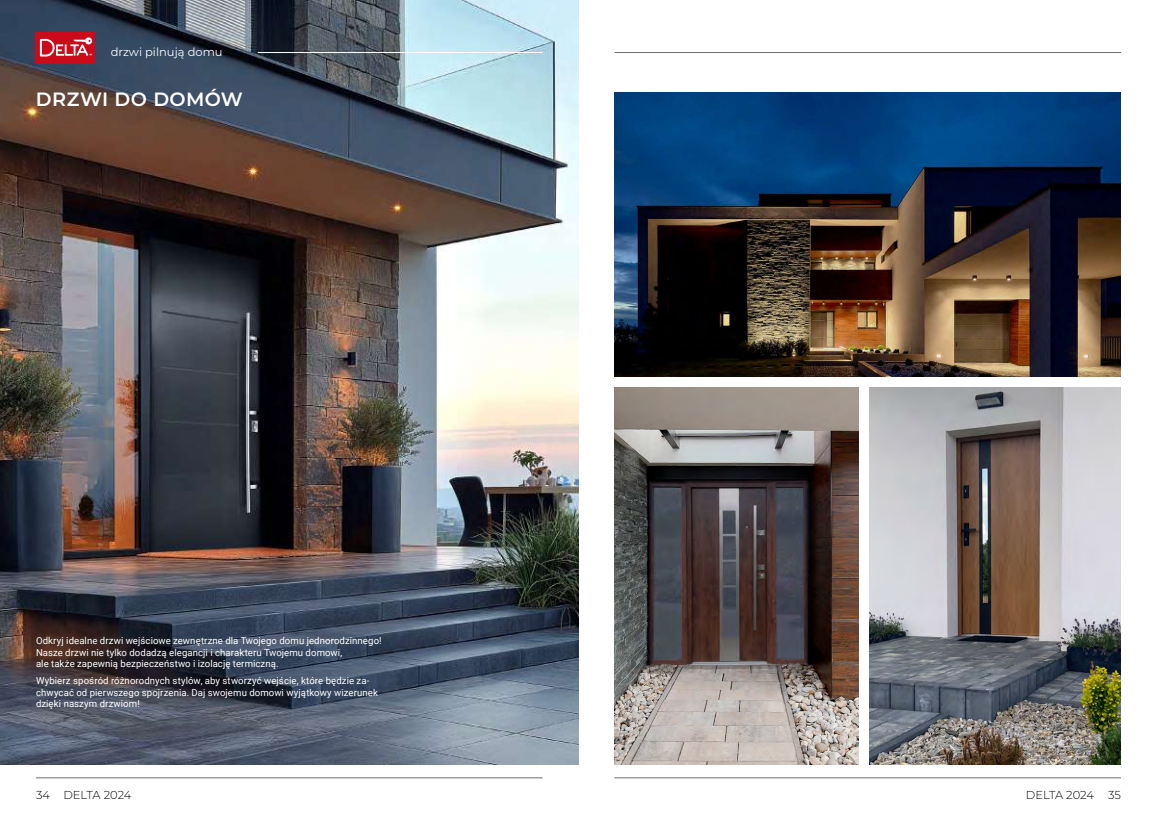
<style>
.page{position:relative;width:1157px;height:823px;background:#fff}
.page>*{position:absolute;margin:0;border:0;box-sizing:border-box;transform-origin:0 0}
.t1{font:600 19.2px "Montserrat";letter-spacing:.02em;color:#fff}
.t2{font:300 11.5px "Montserrat";letter-spacing:-.005em;color:#000}
.t3{font:11.5px "Montserrat";color:#fff}
.t4{font:9.6px/11.5px "Roboto";letter-spacing:.01em;color:#fff}
</style>
<div class="page">
<hr style="left:614px;top:777px;width:507px;height:1px;background:#706f6f">
<hr style="left:36px;top:777px;width:506px;height:1px;background:#706f6f">
<hr style="left:614px;top:52px;width:507px;height:1px;background:#706f6f">
<img style="left:0;top:0;width:578px;height:764px">
<div style="left:35px;top:32px;width:60px;height:31px;background:#cb0b1a"></div>
<svg style="left:40px;top:37px;width:52px;height:20px"></svg>
<hr style="left:258px;top:52px;width:284px;height:1px;background:#fff">
<img style="left:614px;top:93px;width:506px;height:283px">
<img style="left:614px;top:387px;width:244px;height:377px">
<img style="left:869px;top:387px;width:251px;height:377px">
<p class="t3" style="left:111px;top:44px;width:113px">drzwi pilnują domu</p>
<h1 class="t1" style="left:36px;top:86px;width:208px">DRZWI DO DOMÓW</h1>
<p class="t4" style="left:36px;top:634px;width:347px">Odkryj idealne drzwi wejściowe zewnętrzne dla Twojego domu jednorodzinnego!<br>Nasze drzwi nie tylko dodadzą elegancji i charakteru Twojemu domowi,<br>ale także zapewnią bezpieczeństwo i izolację termiczną.</p>
<p class="t4" style="left:36px;top:674px;width:343px">Wybierz spośród różnorodnych stylów, aby stworzyć wejście, które będzie za&shy;chwycać od pierwszego spojrzenia. Daj swojemu domowi wyjątkowy wizerunek dzięki naszym drzwiom!</p>
<p class="t2" style="left:36px;top:786px;width:97px">34 DELTA 2024</p>
<p class="t2" style="left:1026px;top:786px;width:97px">DELTA 2024 35</p>
</div>
